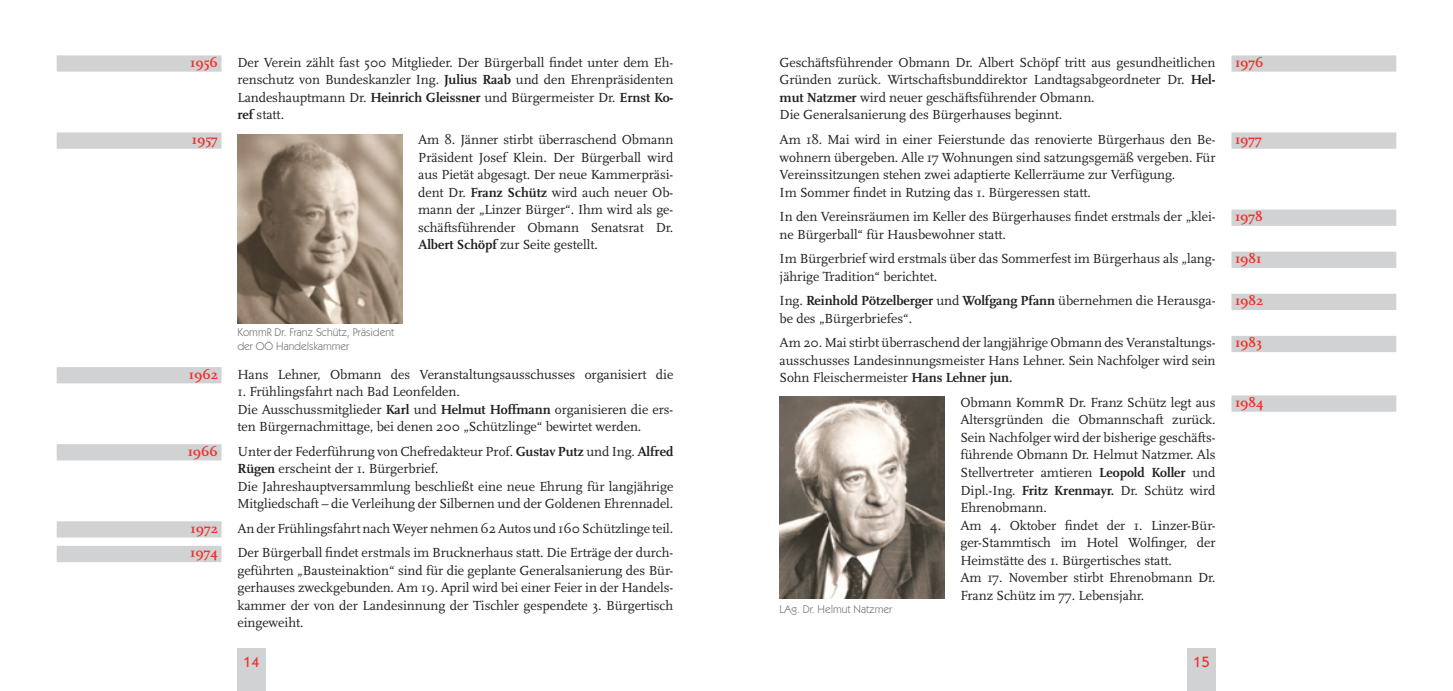
<style>
.page{position:relative;width:1453px;height:691px;background:#fff}
.page>*{position:absolute;margin:0;border:0;box-sizing:border-box;transform-origin:0 0}
.t1{font:500 15px "Itc Kabel";color:#ef3029}
.t2{font:13.75px/17.5px "Scala";letter-spacing:-.005em;color:#231f20}
.t3{font:700 13.75px/24.6px "Scala";letter-spacing:-.005em;color:#ef3029}
.t4{font:11.25px/13.8px "Itc Kabel";color:#76787b}
.s1{font-weight:700}
</style>
<div class="page">
<div style="left:237px;top:648px;width:29px;height:43px;background:#d1d2d4"></div>
<div style="left:1187px;top:648px;width:28px;height:43px;background:#d1d2d4"></div>
<img style="left:237px;top:134px;width:165px;height:190px">
<img style="left:780px;top:397px;width:164px;height:202px">
<div style="left:57px;top:55px;width:164px;height:17px;background:#d1d2d4"></div>
<div style="left:57px;top:132px;width:164px;height:17px;background:#d1d2d4"></div>
<div style="left:57px;top:367px;width:164px;height:16px;background:#d1d2d4"></div>
<div style="left:57px;top:444px;width:164px;height:16px;background:#d1d2d4"></div>
<div style="left:57px;top:521px;width:164px;height:17px;background:#d1d2d4"></div>
<div style="left:57px;top:546px;width:164px;height:16px;background:#d1d2d4"></div>
<div style="left:1231px;top:55px;width:165px;height:17px;background:#d1d2d4"></div>
<div style="left:1231px;top:132px;width:165px;height:17px;background:#d1d2d4"></div>
<div style="left:1231px;top:210px;width:165px;height:16px;background:#d1d2d4"></div>
<div style="left:1231px;top:252px;width:165px;height:16px;background:#d1d2d4"></div>
<div style="left:1231px;top:294px;width:165px;height:16px;background:#d1d2d4"></div>
<div style="left:1231px;top:336px;width:165px;height:16px;background:#d1d2d4"></div>
<div style="left:1231px;top:395px;width:165px;height:17px;background:#d1d2d4"></div>
<p class="t3" style="left:190px;top:50px;width:29px">1956</p>
<p class="t3" style="left:192px;top:127px;width:28px">1957</p>
<p class="t3" style="left:189px;top:362px;width:31px">1962</p>
<p class="t3" style="left:188px;top:439px;width:32px">1966</p>
<p class="t3" style="left:190px;top:516px;width:29px">1972<br>1974</p>
<p class="t2" style="left:237px;top:54px;width:437px;text-align:justify">Der Verein zählt fast 500 Mitglieder. Der Bürgerball findet unter dem Eh&shy;renschutz von Bundeskanzler Ing. <span class="s1">Julius Raab</span> und den Ehrenpräsidenten Landeshauptmann Dr. <span class="s1">Heinrich Gleissner</span> und Bürgermeister Dr. <span class="s1">Ernst Ko&shy;ref</span> statt.</p>
<p class="t2" style="left:418px;top:131px;width:257px;text-align:justify">Am 8. Jänner stirbt überraschend Obmann Präsident Josef Klein. Der Bürgerball wird aus Pietät abgesagt. Der neue Kammerpräsi&shy;dent Dr. <span class="s1">Franz Schütz</span> wird auch neuer Ob&shy;mann der „Linzer Bürger“. Ihm wird als ge&shy;schäftsführender Obmann Senatsrat Dr.<br><span class="s1">Albert Schöpf</span> zur Seite gestellt.</p>
<p class="t4" style="left:237px;top:325px;width:158px">KommR Dr. Franz Schütz, Präsident der OÖ Handelskammer</p>
<p class="t2" style="left:237px;top:366px;width:437px">Hans Lehner, Obmann des Veranstaltungsausschusses organisiert die</p>
<p class="t2" style="left:237px;top:383px;width:437px">1. Frühlingsfahrt nach Bad Leonfelden.<br>Die Ausschussmitglieder <span class="s1">Karl</span> und <span class="s1">Helmut Hoffmann</span> organisieren die ers&shy;ten Bürgernachmittage, bei denen 200 „Schützlinge“ bewirtet werden.</p>
<p class="t2" style="left:237px;top:443px;width:437px">Unter der Federführung von Chefredakteur Prof. <span class="s1">Gustav Putz</span> und Ing. <span class="s1">Alfred Rügen</span> erscheint der 1. Bürgerbrief.<br>Die Jahreshauptversammlung beschließt eine neue Ehrung für langjährige Mitgliedschaft – die Verleihung der Silbernen und der Goldenen Ehrennadel.</p>
<p class="t2" style="left:237px;top:516px;width:437px;line-height:24.6px">An der Frühlingsfahrt nach Weyer nehmen 62 Autos und 160 Schützlinge teil.<br>Der Bürgerball findet erstmals im Brucknerhaus statt. Die Erträge der durch-</p>
<p class="t2" style="left:237px;top:562px;width:437px;text-align:justify">geführten „Bausteinaktion“ sind für die geplante Generalsanierung des Bür&shy;gerhauses zweckgebunden. Am 19. April wird bei einer Feier in der Handels&shy;kammer der von der Landesinnung der Tischler gespendete 3. Bürgertisch eingeweiht.</p>
<p class="t2" style="left:780px;top:54px;width:437px">Geschäftsführender Obmann Dr. Albert Schöpf tritt aus gesundheitlichen Gründen zurück. Wirtschaftsbunddirektor Landtagsabgeordneter Dr. <span class="s1">Hel&shy;mut Natzmer</span> wird neuer geschäftsführender Obmann.<br>Die Generalsanierung des Bürgerhauses beginnt.</p>
<p class="t2" style="left:780px;top:131px;width:437px">Am 18. Mai wird in einer Feierstunde das renovierte Bürgerhaus den Be&shy;wohnern übergeben. Alle 17 Wohnungen sind satzungsgemäß vergeben. Für Vereinssitzungen stehen zwei adaptierte Kellerräume zur Verfügung.<br>Im Sommer findet in Rutzing das 1. Bürgeressen statt.</p>
<p class="t2" style="left:780px;top:208px;width:437px">In den Vereinsräumen im Keller des Bürgerhauses findet erstmals der „klei&shy;ne Bürgerball“ für Hausbewohner statt.</p>
<p class="t2" style="left:780px;top:250px;width:437px">Im Bürgerbrief wird erstmals über das Sommerfest im Bürgerhaus als „lang&shy;jährige Tradition“ berichtet.</p>
<p class="t2" style="left:780px;top:292px;width:437px">Ing. <span class="s1">Reinhold Pötzelberger</span> und <span class="s1">Wolfgang Pfann</span> übernehmen die Herausga&shy;be des „Bürgerbriefes“.</p>
<p class="t2" style="left:780px;top:334px;width:437px;text-align:justify">Am 20. Mai stirbt überraschend der langjährige Obmann des Veranstaltungs&shy;ausschusses Landesinnungsmeister Hans Lehner. Sein Nachfolger wird sein Sohn Fleischermeister <span class="s1">Hans Lehner jun.</span></p>
<p class="t4" style="left:780px;top:602px;width:114px">LAg. Dr. Helmut Natzmer</p>
<p class="t2" style="left:960px;top:394px;width:257px">Obmann KommR Dr. Franz Schütz legt aus Altersgründen die Obmannschaft zurück.<br>Sein Nachfolger wird der bisherige geschäfts&shy;führende Obmann Dr. Helmut Natzmer. Als Stellvertreter amtieren <span class="s1">Leopold Koller</span> und Dipl.-Ing. <span class="s1">Fritz Krenmayr.</span> Dr. Schütz wird Ehrenobmann.<br>Am 4. Oktober findet der 1. Linzer-Bür&shy;ger-Stammtisch im Hotel Wolfinger, der Heimstätte des 1. Bürgertisches statt.<br>Am 17. November stirbt Ehrenobmann Dr.<br>Franz Schütz im 77. Lebensjahr.</p>
<p class="t1" style="left:243px;top:653px;width:18px">14</p>
<p class="t1" style="left:1193px;top:653px;width:18px">15</p>
<p class="t3" style="left:1235px;top:50px;width:30px">1976</p>
<p class="t3" style="left:1235px;top:127px;width:28px">1977</p>
<p class="t3" style="left:1235px;top:204px;width:29px">1978</p>
<p class="t3" style="left:1235px;top:246px;width:28px">1981</p>
<p class="t3" style="left:1235px;top:289px;width:30px">1982</p>
<p class="t3" style="left:1235px;top:331px;width:28px">1983</p>
<p class="t3" style="left:1235px;top:390px;width:30px">1984</p>
</div>
